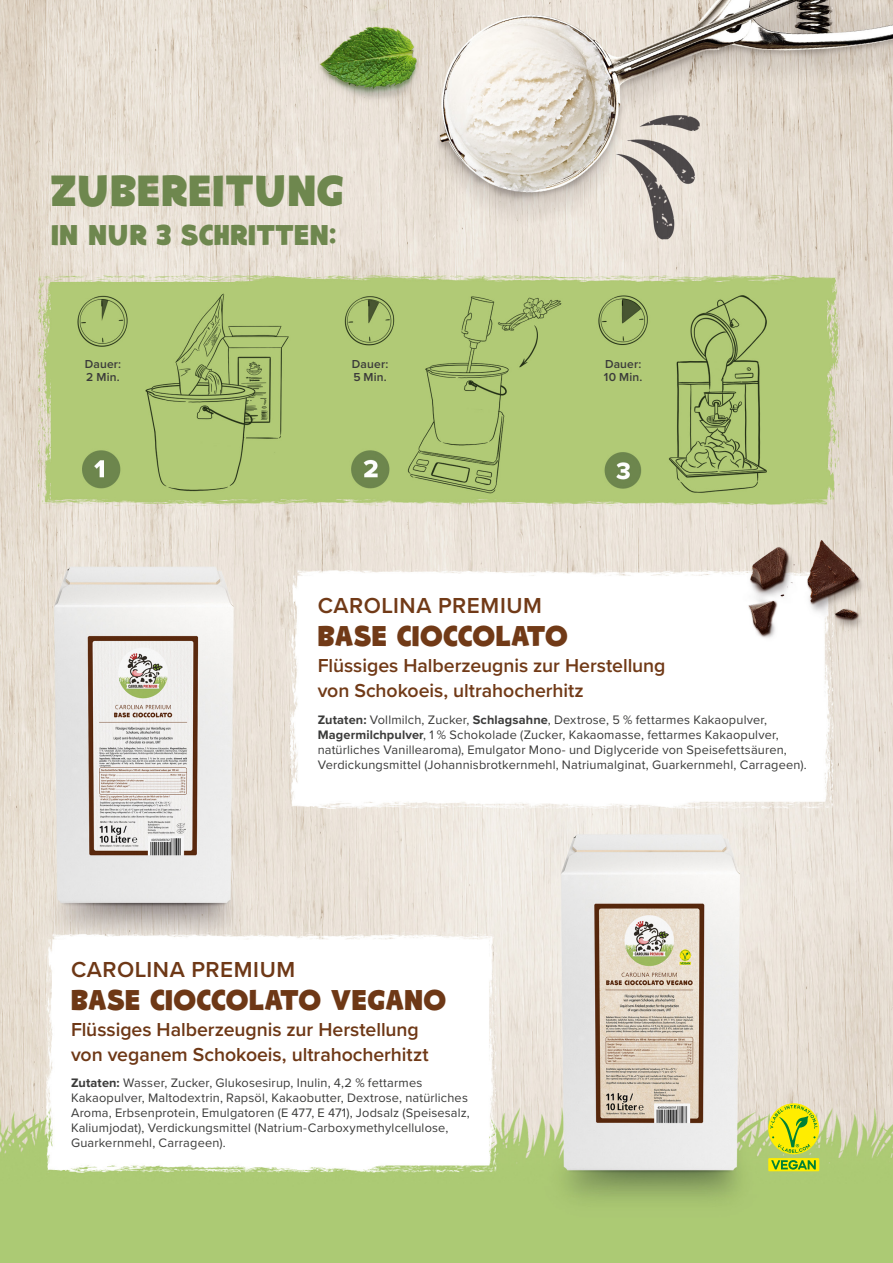
<style>
.page{position:relative;width:893px;height:1263px;background:#fff}
.page>*{position:absolute;margin:0;border:0;box-sizing:border-box;transform-origin:0 0}
.t1{font:900 43.5px "TOMO Bossa";letter-spacing:.03em;color:#6e874e}
.t2{font:900 28.5px "TOMO Bossa";letter-spacing:.03em;color:#6e3816}
.t3{font:900 28.5px "TOMO Bossa";letter-spacing:.03em;color:#6e874e}
.t4{font:900 28.5px "TOMO Bossa";letter-spacing:.03em;color:#713a17}
.t5{font:600 22.5px "Proxima Nova";letter-spacing:.025em;color:#6e3816}
.t6{font:600 22.5px "Proxima Nova";letter-spacing:.025em;color:#713a17}
.t7{font:600 19.5px/25.5px "Proxima Nova";letter-spacing:-.005em;color:#6e3816}
.t8{font:600 19.5px/25.5px "Proxima Nova";letter-spacing:-.005em;color:#713a17}
.t9{font:12.75px/15px "Proxima Nova";letter-spacing:.015em;color:#3b3b3a}
.t10{font:600 12px/13.5px "Proxima Nova";letter-spacing:.015em;color:#3b3b3a}
.s1{font-weight:700}
</style>
<div class="page">
<img style="left:0;top:0;width:893px;height:1263px">
<svg style="left:768px;top:1103px;width:51px;height:51px"></svg>
<svg style="left:770px;top:1105px;width:47px;height:48px;background:#d1d91d"></svg>
<svg style="left:768px;top:1158px;width:51px;height:13px"></svg>
<svg style="left:771px;top:1160px;width:45px;height:9px"></svg>
<h1 class="t1" style="left:51px;top:151px;width:294px">ZUBEREITUNG</h1>
<h2 class="t3" style="left:51px;top:209px;width:287px">IN NUR 3 SCHRITTEN:</h2>
<p class="t10" style="left:85px;top:357px;width:38px">Dauer:<br>2 Min.</p>
<p class="t10" style="left:352px;top:357px;width:38px">Dauer:<br>5 Min.</p>
<p class="t10" style="left:604px;top:357px;width:40px">Dauer:<br>10 Min.</p>
<h3 class="t6" style="left:318px;top:589px;width:226px">CAROLINA PREMIUM</h3>
<h2 class="t4" style="left:318px;top:610px;width:251px">BASE CIOCCOLATO</h2>
<h3 class="t8" style="left:318px;top:652px;width:349px">Flüssiges Halberzeugnis zur Herstellung von Schokoeis, ultrahocherhitz</h3>
<p class="t9" style="left:318px;top:711px;width:491px"><span class="s1">Zutaten:</span> Vollmilch, Zucker, <span class="s1">Schlagsahne</span>, Dextrose, 5 % fettarmes Kakaopulver, <span class="s1">Magermilchpulver</span>, 1 % Schokolade (Zucker, Kakaomasse, fettarmes Kakaopulver, natürliches Vanillearoma), Emulgator Mono- und Diglyceride von Speisefettsäuren, Verdickungsmittel (Johannisbrotkernmehl, Natriumalginat, Guarkernmehl, Carrageen).</p>
<h3 class="t5" style="left:71px;top:953px;width:226px">CAROLINA PREMIUM</h3>
<h2 class="t2" style="left:71px;top:974px;width:376px">BASE CIOCCOLATO VEGANO</h2>
<h3 class="t7" style="left:71px;top:1016px;width:359px">Flüssiges Halberzeugnis zur Herstellung von veganem Schokoeis, ultrahocherhitzt</h3>
<p class="t9" style="left:71px;top:1074px;width:400px"><span class="s1">Zutaten:</span> Wasser, Zucker, Glukosesirup, Inulin, 4,2 % fettarmes Kakaopulver, Maltodextrin, Rapsöl, Kakaobutter, Dextrose, natürliches Aroma, Erbsenprotein, Emulgatoren (E 477, E 471), Jodsalz (Speisesalz, Kaliumjodat), Verdickungsmittel (Natrium-Carboxymethylcellulose, Guarkernmehl, Carrageen).</p>
</div>
